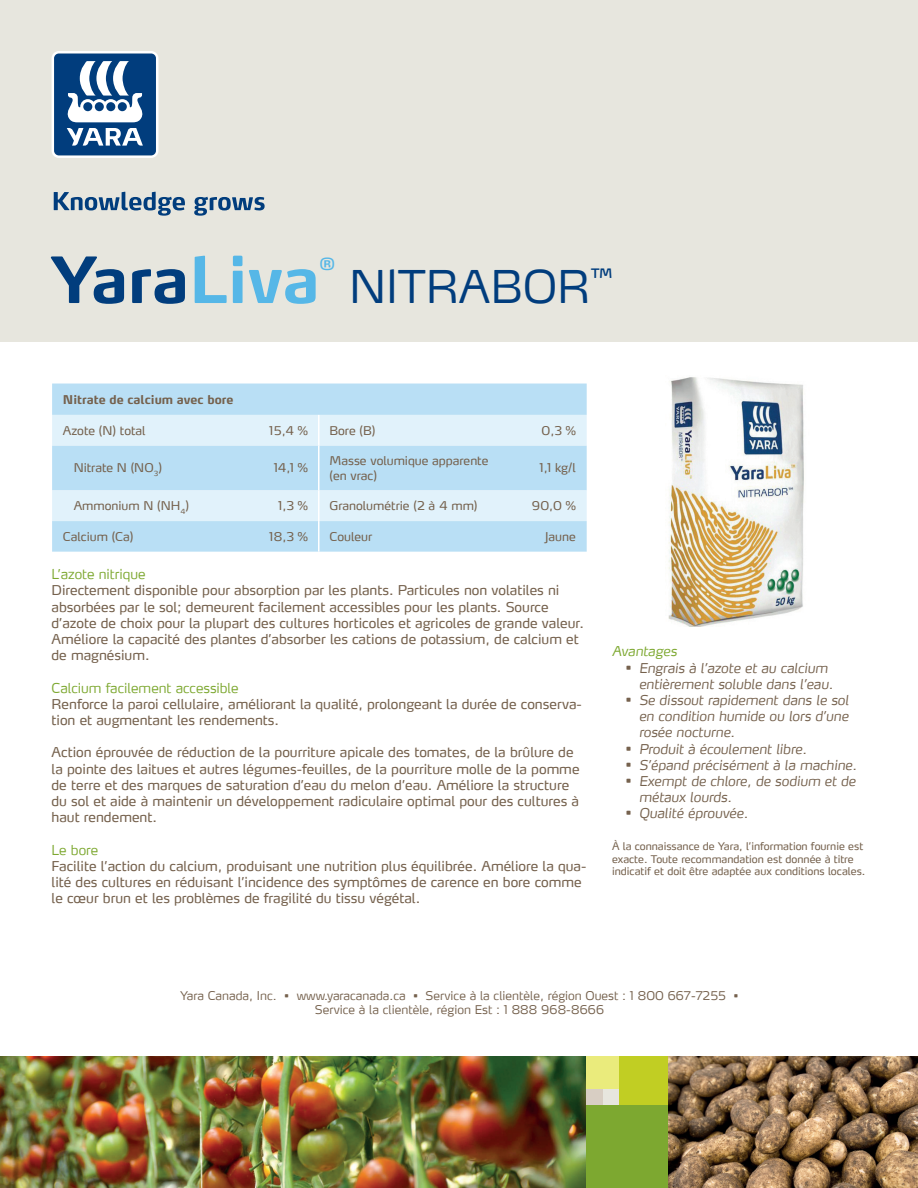
<style>
.page{position:relative;width:918px;height:1188px;background:#fff}
.page>*{position:absolute;margin:0;border:0;box-sizing:border-box;transform-origin:0 0}
.t1{font:700 63px "Yara Max LF";color:#013d7d}
.t2{font:300 45px "Yara Max LF";color:#013d7d}
.t3{font:700 16.65px "Yara Max LF";color:#56b7e7}
.t4{font:13.5px/16.2px "Yara Max LF";color:#75614d}
.t5{font:italic 300 13.5px/16.2px "Yara Max LF";color:#75614d}
.t6{font:300 13.5px "Yara Max LF";color:#7da830}
.t7{font:italic 300 13.5px "Yara Max LF";color:#7da830}
.t8{font:12px/14.4px "Yara Max LF";color:#75614d}
.t9{font:300 12px/14.4px "Yara Max LF";color:#75614d;text-align:center}
.t10{font:700 12px "Yara Max LF";color:#75614d}
.t11{font:10.5px/12.6px "Yara Max LF";color:#75614d}
.s1{color:#56b7e7}
.s2{font-weight:400;font-style:normal;font-size:15px}
</style>
<div class="page">
<div style="left:0;top:0;width:918px;height:341px;background:#e7e6de"></div>
<img style="left:668px;top:377px;width:136px;height:249px">
<img style="left:0;top:1056px;width:586px;height:132px">
<div style="left:586px;top:1089px;width:17px;height:17px;background:#d8cec3"></div>
<div style="left:603px;top:1089px;width:16px;height:17px;background:#e7e6de"></div>
<div style="left:586px;top:1056px;width:33px;height:33px;background:#eaeb7c"></div>
<div style="left:619px;top:1056px;width:50px;height:50px;background:#c1ce23"></div>
<div style="left:586px;top:1106px;width:83px;height:82px;background:#7da830"></div>
<img style="left:669px;top:1056px;width:249px;height:132px">
<svg style="left:52px;top:51px;width:106px;height:107px;background:#5980aa"></svg>
<svg style="left:54px;top:192px;width:211px;height:24px"></svg>
<div style="left:52px;top:384px;width:535px;height:168px;background:#b9dff5"></div>
<svg style="left:52px;top:415px;width:535px;height:106px;background:#d0eaf8"></svg>
<hr style="left:318px;top:415px;width:2px;height:30px;background:#fff">
<hr style="left:318px;top:445px;width:2px;height:45px;background:#fff">
<hr style="left:318px;top:490px;width:2px;height:31px;background:#fff">
<hr style="left:318px;top:521px;width:2px;height:31px;background:#fff">
<h1 class="t1" style="left:51px;top:240px;width:270px">Yara<span class="s1">Liva</span></h1>
<p class="t3" style="left:319px;top:253px;width:17px">®</p>
<h2 class="t2" style="left:349px;top:258px;width:265px">NITRABOR<sup>™</sup></h2>
<p class="t10" style="left:63px;top:392px;width:172px">Nitrate de calcium avec bore</p>
<p class="t8" style="left:63px;top:423px;width:84px">Azote (N) total</p>
<p class="t8" style="left:269px;top:423px;width:40px">15,4 %</p>
<p class="t8" style="left:330px;top:423px;width:47px">Bore (B)</p>
<p class="t8" style="left:541px;top:423px;width:36px">0,3 %</p>
<p class="t8" style="left:74px;top:461px;width:90px">Nitrate N (NO<sub>3</sub>)</p>
<p class="t8" style="left:274px;top:461px;width:36px">14,1 %</p>
<p class="t8" style="left:330px;top:453px;width:160px">Masse volumique apparente (en vrac)</p>
<p class="t8" style="left:540px;top:461px;width:38px">1,1 kg/l</p>
<p class="t8" style="left:74px;top:498px;width:117px">Ammonium N (NH<sub>4</sub>)</p>
<p class="t8" style="left:278px;top:498px;width:31px">1,3 %</p>
<p class="t8" style="left:330px;top:498px;width:150px">Granolumétrie (2 à 4 mm)</p>
<p class="t8" style="left:532px;top:498px;width:46px">90,0 %</p>
<p class="t8" style="left:63px;top:529px;width:72px">Calcium (Ca)</p>
<p class="t8" style="left:269px;top:529px;width:40px">18,3 %</p>
<p class="t8" style="left:330px;top:529px;width:44px">Couleur</p>
<p class="t8" style="left:545px;top:529px;width:32px">Jaune</p>
<p class="t6" style="left:52px;top:566px;width:96px">L’azote nitrique</p>
<p class="t4" style="left:52px;top:582px;width:534px">Directement disponible pour absorption par les plants. Particules non volatiles ni absorbées par le sol; demeurent facilement accessibles pour les plants. Source d’azote de choix pour la plupart des cultures horticoles et agricoles de grande valeur.<br>Améliore la capacité des plantes d’absorber les cations de potassium, de calcium et de magnésium.</p>
<p class="t6" style="left:52px;top:679px;width:189px">Calcium facilement accessible</p>
<p class="t4" style="left:52px;top:696px;width:532px">Renforce la paroi cellulaire, améliorant la qualité, prolongeant la durée de conserva&shy;tion et augmentant les rendements.</p>
<p class="t4" style="left:52px;top:744px;width:530px">Action éprouvée de réduction de la pourriture apicale des tomates, de la brûlure de la pointe des laitues et autres légumes-feuilles, de la pourriture molle de la pomme de terre et des marques de saturation d’eau du melon d’eau. Améliore la structure du sol et aide à maintenir un développement radiculaire optimal pour des cultures à haut rendement.</p>
<p class="t6" style="left:52px;top:841px;width:48px">Le bore</p>
<p class="t4" style="left:52px;top:858px;width:536px">Facilite l’action du calcium, produisant une nutrition plus équilibrée. Améliore la qua&shy;lité des cultures en réduisant l’incidence des symptômes de carence en bore comme le cœur brun et les problèmes de fragilité du tissu végétal.</p>
<p class="t7" style="left:612px;top:643px;width:66px">Avantages</p>
<p class="t5" style="left:639px;top:659px;width:196px;text-indent:-14px"><span class="s2">•</span> Engrais à l’azote et au calcium entièrement soluble dans l’eau.</p>
<p class="t5" style="left:639px;top:692px;width:211px;text-align:justify;text-indent:-14px"><span class="s2">•</span> Se dissout rapidement dans le sol en condition humide ou lors d’une rosée nocturne.</p>
<p class="t5" style="left:626px;top:740px;width:183px"><span class="s2">•</span> Produit à écoulement libre.</p>
<p class="t5" style="left:626px;top:756px;width:233px"><span class="s2">•</span> S’épand précisément à la machine.</p>
<p class="t5" style="left:639px;top:773px;width:218px;text-indent:-14px"><span class="s2">•</span> Exempt de chlore, de sodium et de métaux lourds.</p>
<p class="t5" style="left:626px;top:805px;width:124px"><span class="s2">•</span> Qualité éprouvée.</p>
<p class="t11" style="left:612px;top:840px;width:255px">À la connaissance de Yara, l’information fournie est exacte. Toute recommandation est donnée à titre indicatif et doit être adaptée aux conditions locales.</p>
<p class="t9" style="left:180px;top:988px;width:560px">Yara Canada, Inc. • www.yaracanada.ca • Service à la clientèle, région Ouest : 1 800 667-7255 •<br>Service à la clientèle, région Est : 1 888 968-8666</p>
</div>
